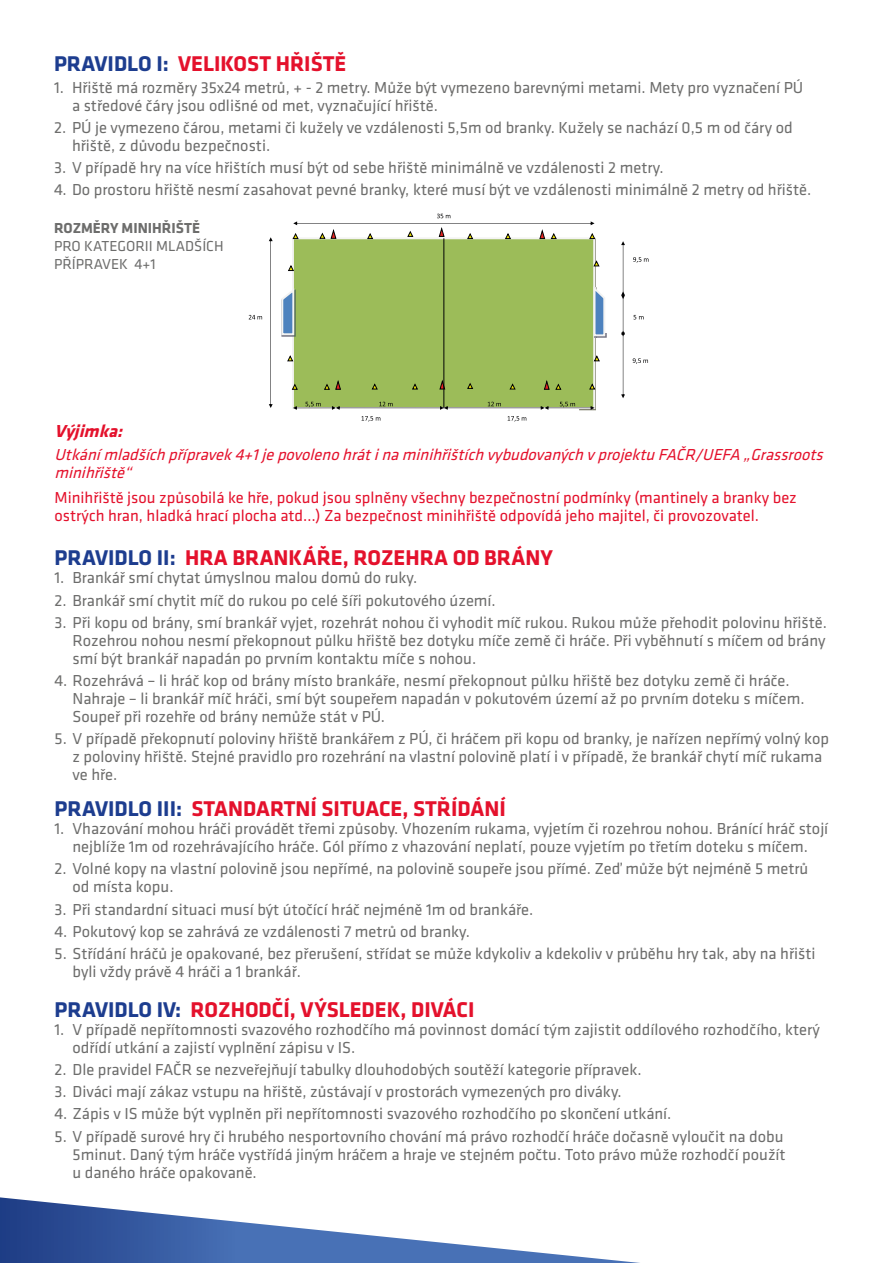
<style>
.page{position:relative;width:893px;height:1263px;background:#fff}
.page>*{position:absolute;margin:0;border:0;box-sizing:border-box;transform-origin:0 0}
.t1{font:700 22.2px "Klavika";color:#e4112c}
.t2{font:italic 700 18px "Klavika";color:#e4112c}
.t3{font:16.5px/18px "Klavika";color:#6d6d6c}
.t4{font:16.5px/18px "Klavika";color:#e4112c}
.t5{font:italic 16.5px/18px "Klavika";color:#e4112c}
.t6{font:15px/18px "Klavika";color:#6d6d6c}
.t7{font:700 15px "Klavika";color:#6d6d6c}
.s1{color:#1d3d8f}
</style>
<div class="page">
<svg style="left:0;top:1197px;width:640px;height:66px"></svg>
<img style="left:594px;top:238px;width:2px;height:172px">
<div style="left:292px;top:238px;width:303px;height:171px;background:#9cbc59"></div>
<svg style="left:269px;top:237px;width:4px;height:171px"></svg>
<svg style="left:593px;top:284px;width:14px;height:54px"></svg>
<svg style="left:439px;top:380px;width:5px;height:10px"></svg>
<svg style="left:292px;top:384px;width:6px;height:6px"></svg>
<svg style="left:372px;top:383px;width:6px;height:7px"></svg>
<svg style="left:412px;top:383px;width:6px;height:7px"></svg>
<svg style="left:467px;top:383px;width:6px;height:6px"></svg>
<svg style="left:510px;top:383px;width:6px;height:7px"></svg>
<svg style="left:589px;top:383px;width:6px;height:7px"></svg>
<svg style="left:621px;top:241px;width:4px;height:157px"></svg>
<img style="left:282px;top:336px;width:13px;height:1px">
<svg style="left:281px;top:286px;width:14px;height:50px"></svg>
<svg style="left:288px;top:265px;width:6px;height:6px"></svg>
<svg style="left:287px;top:355px;width:6px;height:6px"></svg>
<svg style="left:593px;top:260px;width:7px;height:7px"></svg>
<svg style="left:594px;top:355px;width:6px;height:6px"></svg>
<svg style="left:324px;top:380px;width:17px;height:10px"></svg>
<svg style="left:544px;top:380px;width:17px;height:10px"></svg>
<svg style="left:293px;top:214px;width:302px;height:25px"></svg>
<svg style="left:633px;top:257px;width:15px;height:6px"></svg>
<svg style="left:249px;top:315px;width:13px;height:4px"></svg>
<svg style="left:633px;top:315px;width:11px;height:4px"></svg>
<svg style="left:633px;top:358px;width:15px;height:6px"></svg>
<svg style="left:293px;top:402px;width:301px;height:8px;background:#a5b87e"></svg>
<svg style="left:362px;top:416px;width:18px;height:6px"></svg>
<svg style="left:508px;top:416px;width:18px;height:6px"></svg>
<hr style="left:444px;top:238px;width:1px;height:170px;background:#020203">
<h1 class="t1" style="left:54px;top:51px;width:294px"><span class="s1">PRAVIDLO I:</span> VELIKOST HŘIŠTĚ</h1>
<p class="t3" style="left:72px;top:78px;width:733px;text-indent:-18px">1. Hřiště má rozměry 35x24 metrů, + - 2 metry. Může být vymezeno barevnými metami. Mety pro vyznačení PÚ a středové čáry jsou odlišné od met, vyznačující hřiště.</p>
<p class="t3" style="left:72px;top:119px;width:722px;text-indent:-18px">2. PÚ je vymezeno čárou, metami či kužely ve vzdálenosti 5,5m od branky. Kužely se nachází 0,5 m od čáry od hřiště, z důvodu bezpečnosti.</p>
<p class="t3" style="left:54px;top:159px;width:611px">3. V případě hry na více hřištích musí být od sebe hřiště minimálně ve vzdálenosti 2 metry.</p>
<p class="t3" style="left:54px;top:181px;width:759px">4. Do prostoru hřiště nesmí zasahovat pevné branky, které musí být ve vzdálenosti minimálně 2 metry od hřiště.</p>
<p class="t7" style="left:54px;top:220px;width:148px">ROZMĚRY MINIHŘIŠTĚ</p>
<p class="t6" style="left:54px;top:238px;width:171px">PRO KATEGORII MLADŠÍCH<br>PŘÍPRAVEK 4+1</p>
<p class="t2" style="left:55px;top:421px;width:74px">Výjimka:</p>
<p class="t5" style="left:55px;top:445px;width:774px">Utkánímladších přípravek4+1jepovolenohrátinaminihřištích vybudovaných vprojektu FAČR/UEFA „Grassroots minihřiště“</p>
<p class="t4" style="left:55px;top:489px;width:744px">Minihřiště jsou způsobilá ke hře, pokud jsou splněny všechny bezpečnostní podmínky (mantinely a branky bez ostrých hran, hladká hrací plocha atd…) Za bezpečnost minihřiště odpovídá jeho majitel, či provozovatel.</p>
<h1 class="t1" style="left:55px;top:546px;width:500px"><span class="s1">PRAVIDLO II:</span> HRA BRANKÁŘE, ROZEHRA OD BRÁNY</h1>
<p class="t3" style="left:55px;top:569px;width:364px">1. Brankář smí chytat úmyslnou malou domů do ruky.</p>
<p class="t3" style="left:55px;top:591px;width:443px">2. Brankář smí chytit míč do rukou po celé šíři pokutového území.</p>
<p class="t3" style="left:73px;top:614px;width:756px;text-align:justify;text-indent:-18px">3. Při kopu od brány, smí brankář vyjet, rozehrát nohou či vyhodit míč rukou. Rukou může přehodit polovinu hřiště.<br>Rozehrou nohou nesmí překopnout půlku hřiště bez dotyku míče země či hráče. Při vyběhnutí s míčem od brány smí být brankář napadán po prvním kontaktu míče s nohou.</p>
<p class="t3" style="left:73px;top:672px;width:734px;text-indent:-18px">4. Rozehrává – li hráč kop od brány místo brankáře, nesmí překopnout půlku hřiště bez dotyku země či hráče.<br>Nahraje – li brankář míč hráči, smí být soupeřem napadán v pokutovém území až po prvním doteku s míčem.<br>Soupeř při rozehře od brány nemůže stát v PÚ.</p>
<p class="t3" style="left:73px;top:730px;width:758px;text-indent:-18px">5. V případě překopnutí poloviny hřiště brankářem z PÚ, či hráčem při kopu od branky, je nařízen nepřímý volný kop z poloviny hřiště. Stejné pravidlo pro rozehrání na vlastní polovině platí i v případě, že brankář chytí míč rukama ve hře.</p>
<h1 class="t1" style="left:55px;top:797px;width:453px"><span class="s1">PRAVIDLO III:</span> STANDARTNÍ SITUACE, STŘÍDÁNÍ</h1>
<p class="t3" style="left:55px;top:820px;width:775px;text-align:center">1. Vhazování mohou hráči provádět třemi způsoby. Vhozením rukama, vyjetím či rozehrou nohou. Bránící hráč stojí nejblíže 1m od rozehrávajícího hráče. Gól přímo z vhazování neplatí, pouze vyjetím po třetím doteku s míčem.</p>
<p class="t3" style="left:73px;top:860px;width:737px;text-indent:-18px">2. Volné kopy na vlastní polovině jsou nepřímé, na polovině soupeře jsou přímé. Zeď může být nejméně 5 metrů od místa kopu.</p>
<p class="t3" style="left:55px;top:900px;width:480px">3. Při standardní situaci musí být útočící hráč nejméně 1m od brankáře.</p>
<p class="t3" style="left:55px;top:922px;width:417px">4. Pokutový kop se zahrává ze vzdálenosti 7 metrů od branky.</p>
<p class="t3" style="left:73px;top:945px;width:744px;text-indent:-18px">5. Střídání hráčů je opakované, bez přerušení, střídat se může kdykoliv a kdekoliv v průběhu hry tak, aby na hřišti byli vždy právě 4 hráči a 1 brankář.</p>
<h1 class="t1" style="left:55px;top:997px;width:422px"><span class="s1">PRAVIDLO IV:</span> ROZHODČÍ, VÝSLEDEK, DIVÁCI</h1>
<p class="t3" style="left:73px;top:1021px;width:749px;text-indent:-18px">1. V případě nepřítomnosti svazového rozhodčího má povinnost domácí tým zajistit oddílového rozhodčího, který odřídí utkání a zajistí vyplnění zápisu v IS.</p>
<p class="t3" style="left:55px;top:1061px;width:589px">2. Dle pravidel FAČR se nezveřejňují tabulky dlouhodobých soutěží kategorie přípravek.</p>
<p class="t3" style="left:55px;top:1083px;width:569px">3. Diváci mají zákaz vstupu na hřiště, zůstávají v prostorách vymezených pro diváky.</p>
<p class="t3" style="left:55px;top:1105px;width:618px">4. Zápis v IS může být vyplněn při nepřítomnosti svazového rozhodčího po skončení utkání.</p>
<p class="t3" style="left:73px;top:1127px;width:715px;text-indent:-18px">5. V případě surové hry či hrubého nesportovního chování má právo rozhodčí hráče dočasně vyloučit na dobu<br>5minut. Daný tým hráče vystřídá jiným hráčem a hraje ve stejném počtu. Toto právo může rozhodčí použít u daného hráče opakovaně.</p>
</div>
